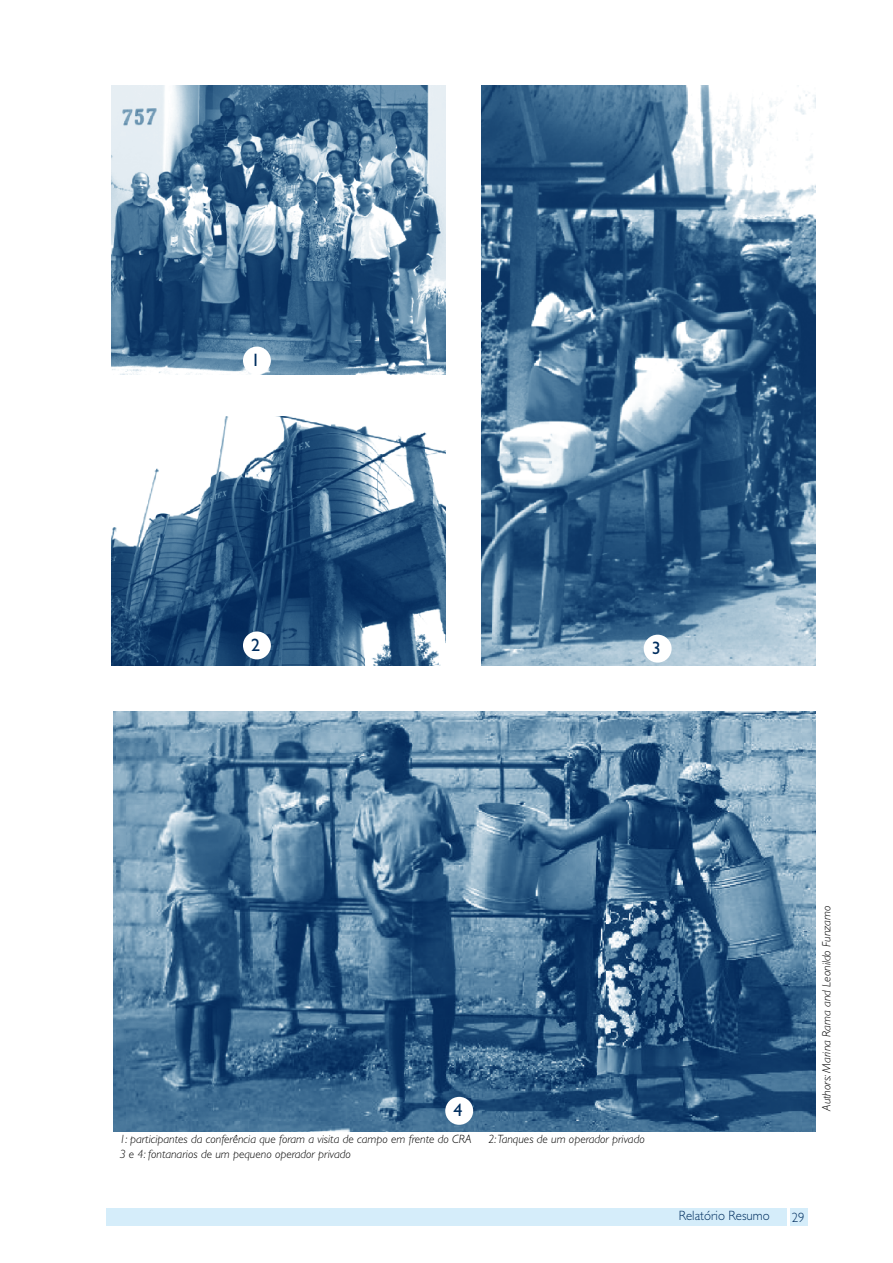
<style>
.page{position:relative;width:893px;height:1263px;background:#fff}
.page>*{position:absolute;margin:0;border:0;box-sizing:border-box;transform-origin:0 0}
.t1{font:18px "Gill Sans";color:#002e5f}
.t2{font:300 13.5px "Gill Sans";color:#002e5f;scale:.95 1}
.t3{font:italic 300 12px "Gill Sans";color:#000}
</style>
<div class="page">
<div style="left:107px;top:1208px;width:701px;height:17px;background:#d5edfa"></div>
<hr style="left:787px;top:1206px;width:3px;height:20px;background:#fff">
<img style="left:114px;top:711px;width:701px;height:421px">
<img style="left:481px;top:85px;width:334px;height:580px">
<div style="left:644px;top:635px;width:28px;height:28px;background:#fff;border-radius:50%"></div>
<img style="left:111px;top:85px;width:334px;height:289px">
<div style="left:243px;top:347px;width:28px;height:27px;background:#fff;border-radius:50%"></div>
<img style="left:111px;top:417px;width:334px;height:248px">
<div style="left:243px;top:631px;width:28px;height:28px;background:#fff;border-radius:50%"></div>
<div style="left:445px;top:1097px;width:28px;height:28px;background:#fff;border-radius:50%"></div>
<p class="t1" style="left:251px;top:350px;width:10px">1</p>
<p class="t1" style="left:251px;top:634px;width:10px">2</p>
<p class="t1" style="left:652px;top:638px;width:10px">3</p>
<p class="t1" style="left:454px;top:1100px;width:10px">4</p>
<p class="t3" style="left:119px;top:1132px;width:354px">1: participantes da conferência que foram a visita de campo em frente do CRA</p>
<p class="t3" style="left:488px;top:1132px;width:158px">2: Tanques de um operador privado</p>
<p class="t3" style="left:119px;top:1147px;width:233px">3 e 4: fontanarios de um pequeno operador privado</p>
<p class="t3" style="left:820px;top:1111px;width:207px;rotate:-90deg">Authors: Marina Rama and Leonildo Funzamo</p>
<p class="t2" style="left:679px;top:1208px;width:97px">Relatório Resumo</p>
<p class="t2" style="left:792px;top:1210px;width:8px">29</p>
</div>
